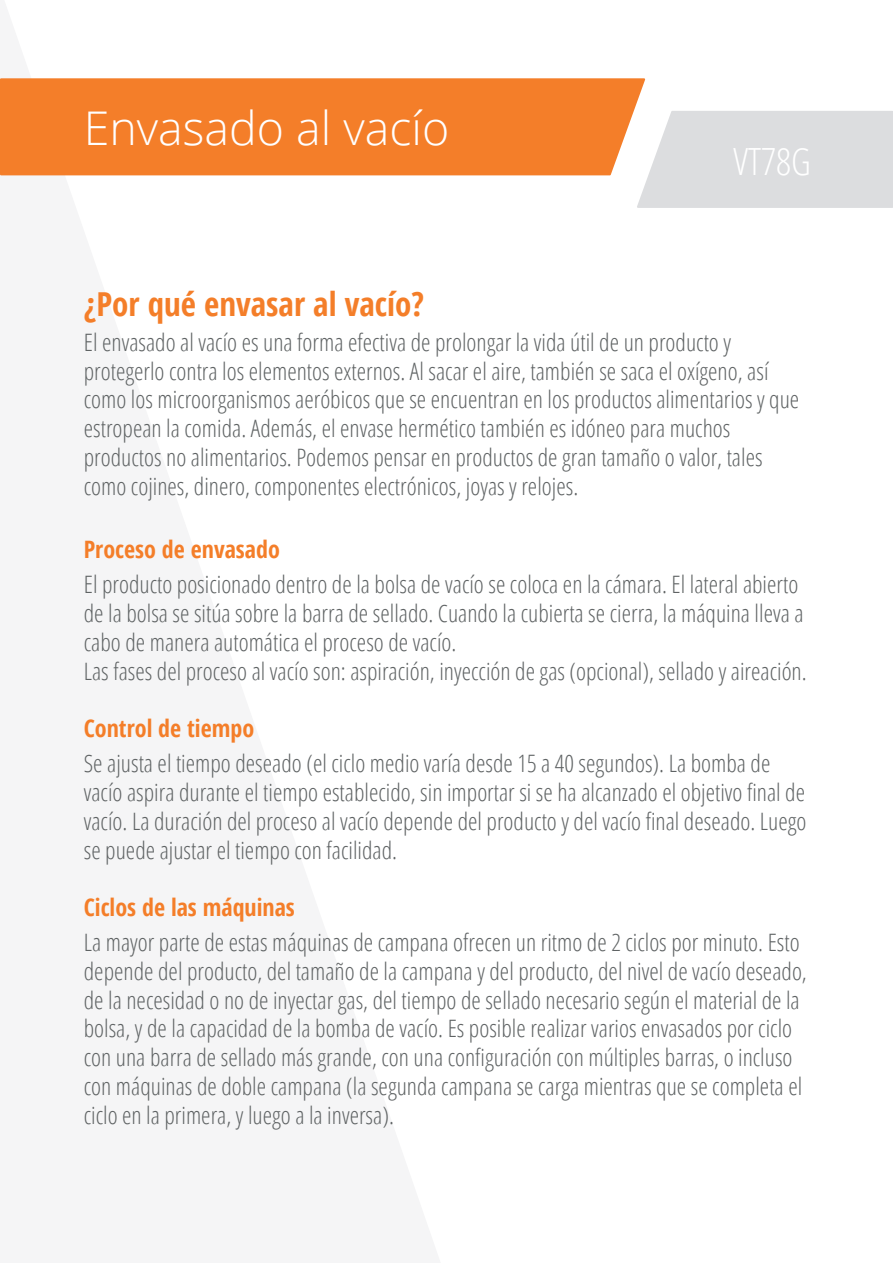
<style>
.page{position:relative;width:893px;height:1263px;background:#fff}
.page>*{position:absolute;margin:0;border:0;box-sizing:border-box;transform-origin:0 0}
.t1{font:300 46.5px "Open Sans";color:#fff}
.t2{font:300 condensed 37.5px "Open Sans";color:#fff}
.t3{font:700 condensed 33px "Open Sans";color:#f47e29}
.t4{font:300 condensed 24px/28.8px "Open Sans";color:#5f6364}
.t5{font:700 condensed 24px "Open Sans";color:#f47e29}
</style>
<div class="page">
<div style="left:0;top:78px;width:645px;height:97px;background:#f47e29"></div>
<div style="left:637px;top:111px;width:256px;height:97px;background:#dcdddf"></div>
<h1 class="t1" style="left:84px;top:96px;width:367px">Envasado al vacío</h1>
<h2 class="t2" style="left:733px;top:136px;width:79px">VT78G</h2>
<h3 class="t3" style="left:84px;top:281px;width:342px">¿Por qué envasar al vacío?</h3>
<p class="t4" style="left:84px;top:327px;width:717px">El envasado al vacío es una forma efectiva de prolongar la vida útil de un producto y protegerlo contra los elementos externos. Al sacar el aire, también se saca el oxígeno, así como los microorganismos aeróbicos que se encuentran en los productos alimentarios y que estropean la comida. Además, el envase hermético también es idóneo para muchos productos no alimentarios. Podemos pensar en productos de gran tamaño o valor, tales como cojines, dinero, componentes electrónicos, joyas y relojes.</p>
<p class="t5" style="left:84px;top:533px;width:198px">Proceso de envasado</p>
<p class="t4" style="left:84px;top:569px;width:724px">El producto posicionado dentro de la bolsa de vacío se coloca en la cámara. El lateral abierto de la bolsa se sitúa sobre la barra de sellado. Cuando la cubierta se cierra, la máquina lleva a cabo de manera automática el proceso de vacío.<br>Las fases del proceso al vacío son: aspiración, inyección de gas (opcional), sellado y aireación.</p>
<p class="t5" style="left:84px;top:712px;width:172px">Control de tiempo</p>
<p class="t4" style="left:84px;top:748px;width:724px">Se ajusta el tiempo deseado (el ciclo medio varía desde 15 a 40 segundos). La bomba de vacío aspira durante el tiempo establecido, sin importar si se ha alcanzado el objetivo final de vacío. La duración del proceso al vacío depende del producto y del vacío final deseado. Luego se puede ajustar el tiempo con facilidad.</p>
<p class="t5" style="left:84px;top:891px;width:213px">Ciclos de las máquinas</p>
<p class="t4" style="left:84px;top:927px;width:725px">La mayor parte de estas máquinas de campana ofrecen un ritmo de 2 ciclos por minuto. Esto depende del producto, del tamaño de la campana y del producto, del nivel de vacío deseado, de la necesidad o no de inyectar gas, del tiempo de sellado necesario según el material de la bolsa, y de la capacidad de la bomba de vacío. Es posible realizar varios envasados por ciclo con una barra de sellado más grande, con una configuración con múltiples barras, o incluso con máquinas de doble campana (la segunda campana se carga mientras que se completa el ciclo en la primera, y luego a la inversa).</p>
</div>
